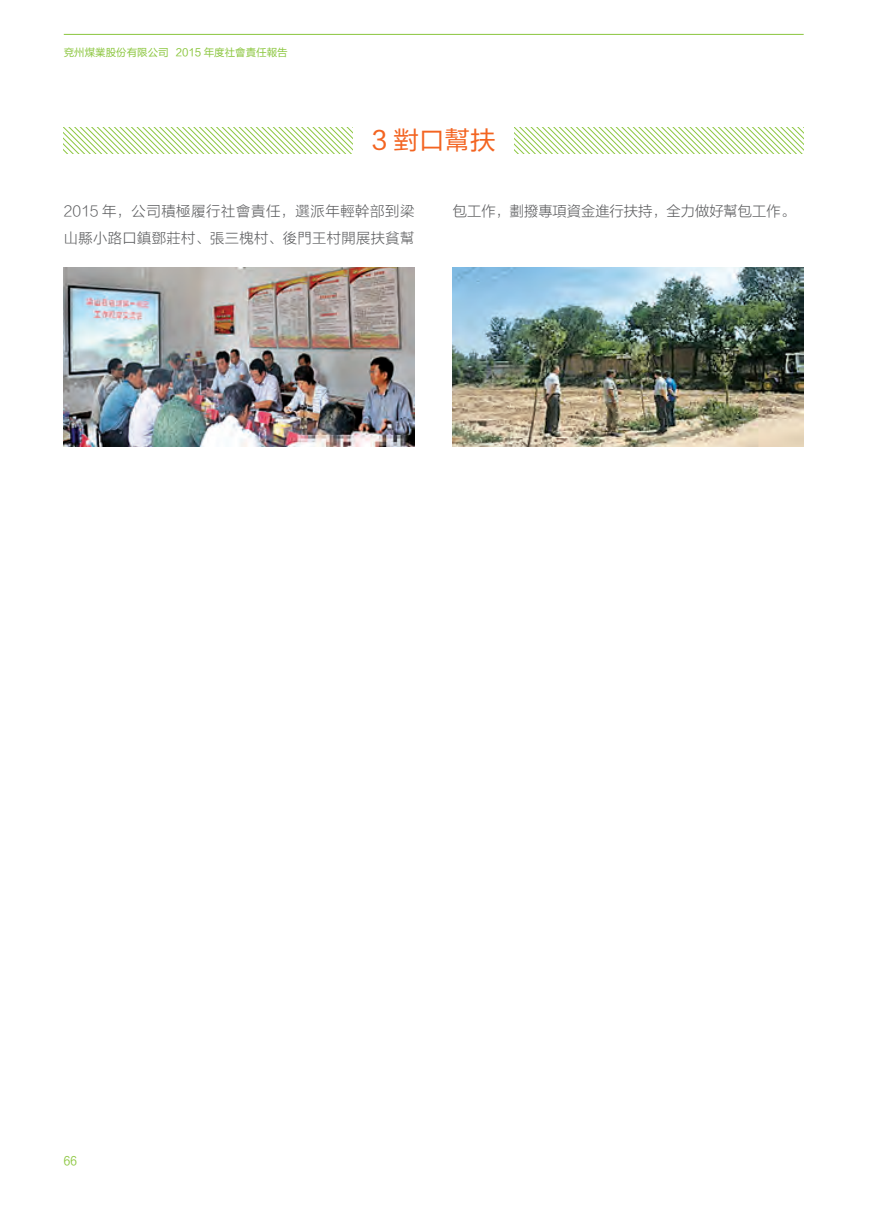
<style>
.page{position:relative;width:893px;height:1212px;background:#fff}
.page>*{position:absolute;margin:0;border:0;box-sizing:border-box;transform-origin:0 0}
.标题{font:25.5px "FZLTHK GBK1 0";color:#f36421}
.内文{font:14.25px/27px "FZLTXHK GBK1 0";letter-spacing:.03em;color:#57585a}
.内文-2{font:14.25px "FZLTXHK GBK1 0";color:#57585a}
.t1{font:12px "FZLTHJW GB1 0";color:#8bc63e;scale:.9 1}
.t2{font:10.5px "FZLTHK GBK1 0";color:#8bc63e}
</style>
<div class="page">
<hr style="left:64px;top:34px;width:740px;height:1px;background:#8bc63e">
<img style="left:64px;top:267px;width:351px;height:179px">
<img style="left:453px;top:267px;width:351px;height:179px">
<svg style="left:64px;top:128px;width:289px;height:25px"></svg>
<svg style="left:514px;top:128px;width:290px;height:25px"></svg>
<p class="t2" style="left:64px;top:46px;width:225px">兗州煤業股份有限公司 2015 年度社會責任報告</p>
<p class="标题" style="left:372px;top:127px;width:125px">3 對口幫扶</p>
<p class="内文" style="left:64px;top:198px;width:352px">2015 年，公司積極履行社會責任，選派年輕幹部到梁山縣小路口鎮鄧莊村、張三槐村、後門王村開展扶貧幫</p>
<p class="内文-2" style="left:453px;top:204px;width:343px">包工作，劃撥專項資金進行扶持，全力做好幫包工作。</p>
<p class="t1" style="left:64px;top:1154px;width:16px">66</p>
</div>
